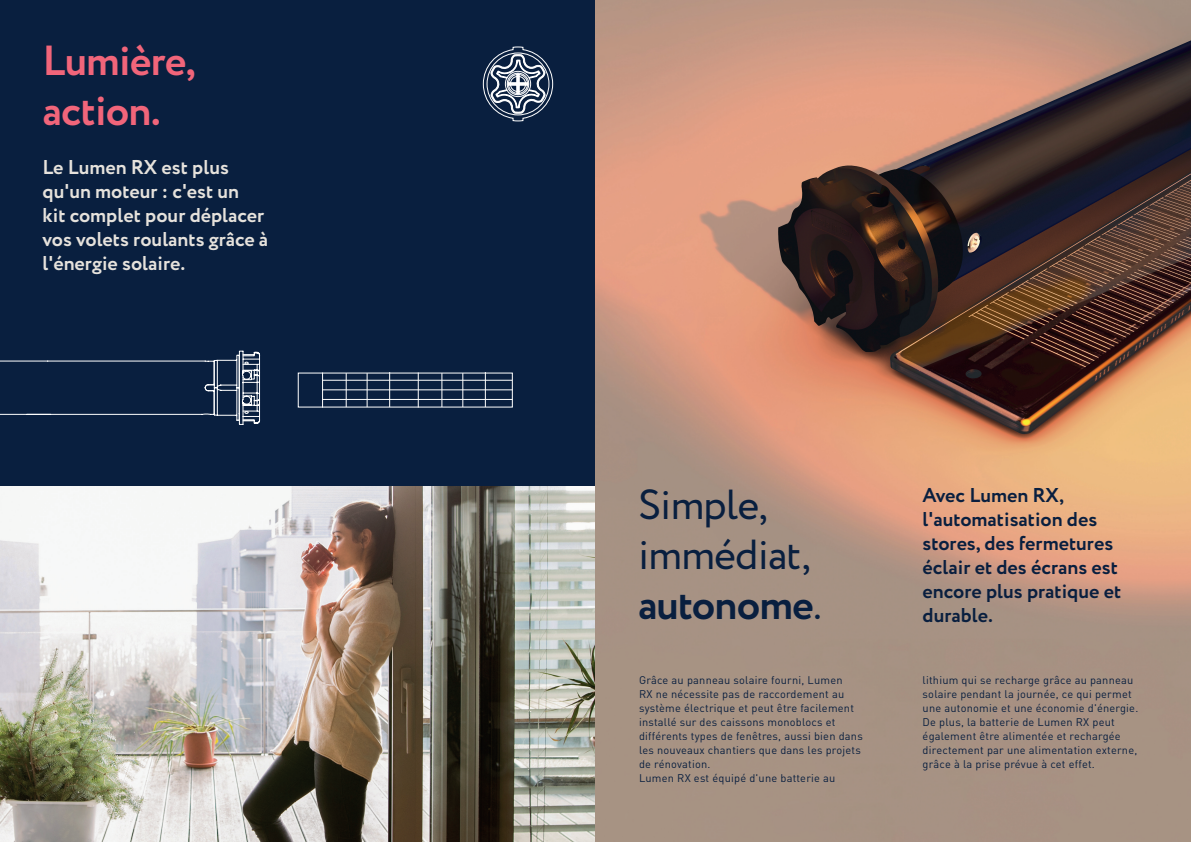
<style>
.page{position:relative;width:1191px;height:842px;background:#fff}
.page>*{position:absolute;margin:0;border:0;box-sizing:border-box;transform-origin:0 0}
.t1{font:42px/50.4px "Circe";letter-spacing:-.02em;color:#091f3f}
.t2{font:700 42px/50.4px "Circe";letter-spacing:-.02em;color:#f1657a}
.t3{font:700 20px/24px "Circe";color:#091f3f}
.t4{font:700 20px/24px "Circe";color:#e6e2dc}
.t5{font:11px/14px "DINOT";letter-spacing:.02em;color:#091f3f}
.s1{font-weight:700}
</style>
<div class="page">
<div style="left:0;top:0;width:596px;height:842px;background:#091f3f"></div>
<img style="left:0;top:486px;width:595px;height:356px">
<img style="left:595px;top:0;width:596px;height:842px">
<svg style="left:0;top:350px;width:260px;height:75px"></svg>
<svg style="left:483px;top:46px;width:70px;height:76px"></svg>
<hr style="left:322px;top:380px;width:190px;height:1px;background:#fff">
<hr style="left:322px;top:390px;width:190px;height:1px;background:#fff">
<hr style="left:322px;top:399px;width:190px;height:1px;background:#fff">
<hr style="left:322px;top:373px;width:1px;height:35px;background:#fff">
<hr style="left:346px;top:373px;width:1px;height:34px;background:#fff">
<hr style="left:367px;top:373px;width:1px;height:34px;background:#fff">
<hr style="left:389px;top:372px;width:1px;height:35px;background:#fff">
<hr style="left:418px;top:372px;width:1px;height:35px;background:#fff">
<hr style="left:441px;top:373px;width:1px;height:34px;background:#fff">
<hr style="left:462px;top:373px;width:1px;height:34px;background:#fff">
<hr style="left:485px;top:372px;width:1px;height:35px;background:#fff">
<h1 class="t2" style="left:43px;top:37px;width:155px">Lumière, action.</h1>
<h2 class="t4" style="left:43px;top:156px;width:227px">Le Lumen RX est plus qu'un moteur : c'est un<br>kit complet pour déplacer vos volets roulants grâce à l'énergie solaire.</h2>
<h1 class="t1" style="left:638px;top:481px;width:185px">Simple, immédiat, <span class="s1">autonome</span>.</h1>
<p class="t5" style="left:639px;top:672px;width:225px">Grâce au panneau solaire fourni, Lumen<br>RX ne nécessite pas de raccordement au système électrique et peut être facilement installé sur des caissons monoblocs et différents types de fenêtres, aussi bien dans les nouveaux chantiers que dans les projets de rénovation.<br>Lumen RX est équipé d'une batterie au</p>
<h2 class="t3" style="left:922px;top:484px;width:200px">Avec Lumen RX, l'automatisation des stores, des fermetures éclair et des écrans est encore plus pratique et durable.</h2>
<p class="t5" style="left:922px;top:672px;width:217px">lithium qui se recharge grâce au panneau solaire pendant la journée, ce qui permet une autonomie et une économie d'énergie.<br>De plus, la batterie de Lumen RX peut également être alimentée et rechargée directement par une alimentation externe, grâce à la prise prévue à cet effet.</p>
</div>
